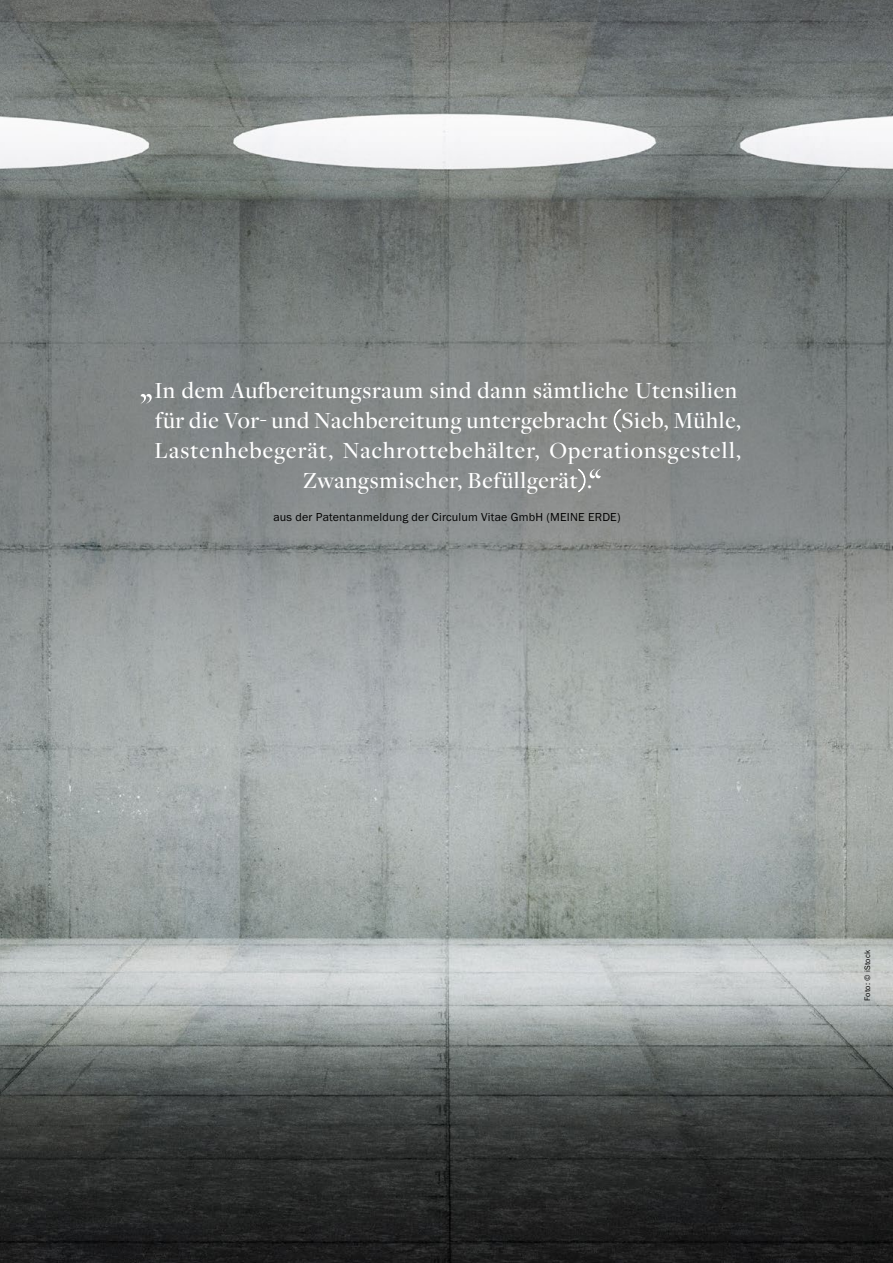
<style>
.page{position:relative;width:893px;height:1263px;background:#fff}
.page>*{position:absolute;margin:0;border:0;box-sizing:border-box;transform-origin:0 0}
.t1{font:500 24px/30px "Freight Disp Pro";letter-spacing:.03em;color:#fff;text-align:center}
.t2{font:12px "Franklin Gothic URW Boo";letter-spacing:.015em;color:#000}
.t3{font:8.25px "Franklin Gothic URW Boo";letter-spacing:.01em;color:#000}
</style>
<div class="page">
<img style="left:0;top:0;width:893px;height:1263px">
<svg style="left:140px;top:394px;width:12px;height:9px"></svg>
<svg style="left:590px;top:469px;width:11px;height:9px"></svg>
<p class="t1" style="left:154px;top:375px;width:588px">In dem Aufbereitungsraum sind dann sämtliche Utensilien für die Vor- und Nachbereitung untergebracht (Sieb, Mühle, Lastenhebegerät, Nachrottebehälter, Operationsgestell, Zwangsmischer, Befüllgerät).</p>
<p class="t2" style="left:273px;top:510px;width:349px">aus der Patentanmeldung der Circulum Vitae GmbH (MEINE ERDE)</p>
<p class="t3" style="left:862px;top:1001px;width:52px;rotate:-90deg">Foto: © iStock</p>
</div>
